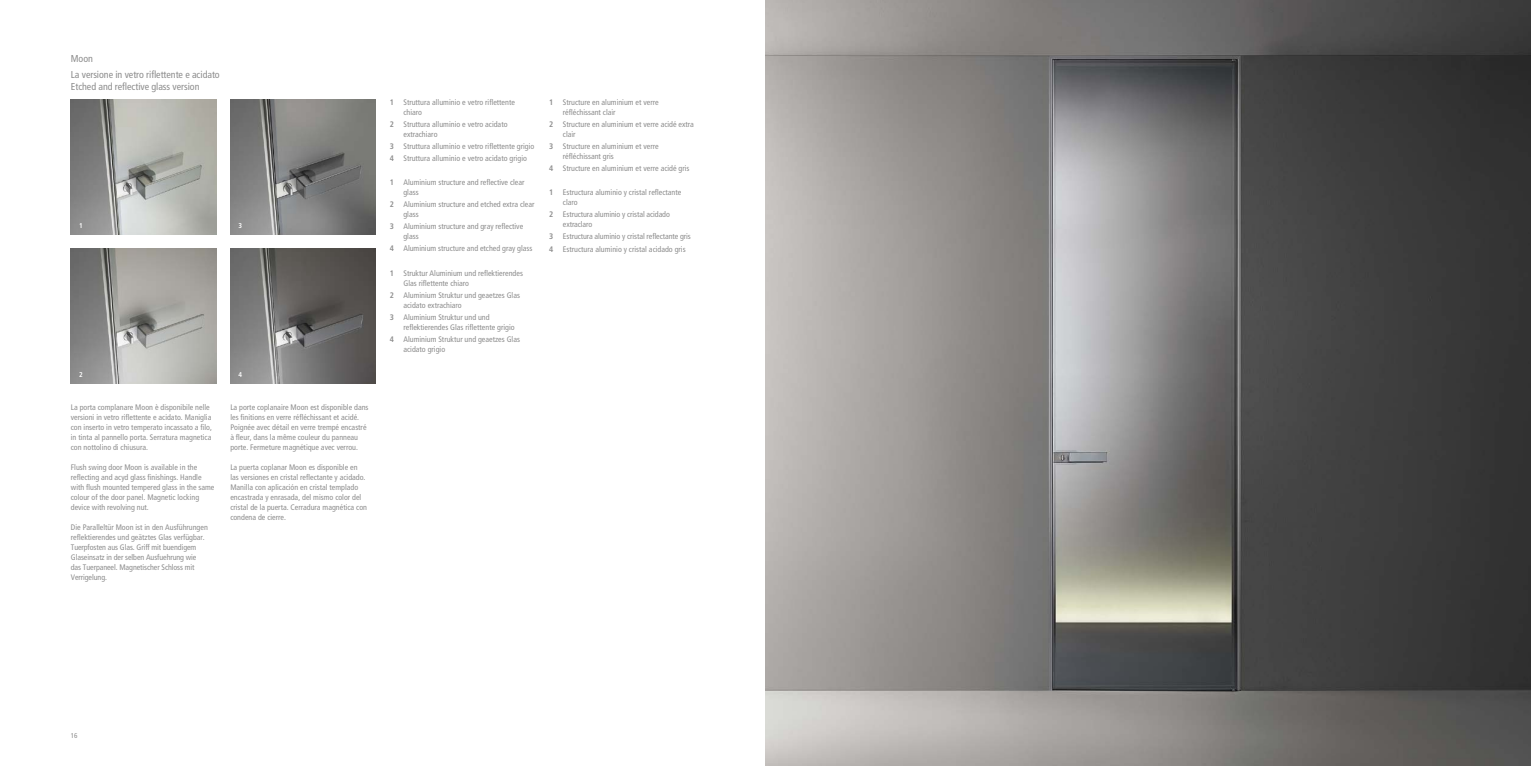
<style>
.page{position:relative;width:1531px;height:766px;background:#fff}
.page>*{position:absolute;margin:0;border:0;box-sizing:border-box;transform-origin:0 0}
.t1{font:condensed 10px/12px "Frutiger";letter-spacing:-.005em;color:#8d8d8d}
.t2{font:condensed 8px/10px "Frutiger";color:#8d8d8d}
.t3{font:700 condensed 7px "Frutiger";color:#fff}
.t4{font:condensed 7px "Frutiger";color:#8d8d8d}
.s1{font-weight:700}
</style>
<div class="page">
<img style="left:71px;top:99px;width:145px;height:135px">
<img style="left:230px;top:99px;width:146px;height:135px">
<img style="left:71px;top:248px;width:145px;height:135px">
<img style="left:230px;top:248px;width:146px;height:135px">
<img style="left:765px;top:0;width:766px;height:765px">
<p class="t1" style="left:71px;top:53px;width:24px">Moon</p>
<p class="t1" style="left:71px;top:69px;width:150px">La versione in vetro riflettente e acidato<br>Etched and reflective glass version</p>
<p class="t3" style="left:79px;top:221px;width:5px">1</p>
<p class="t3" style="left:239px;top:221px;width:5px">3</p>
<p class="t3" style="left:79px;top:370px;width:5px">2</p>
<p class="t3" style="left:239px;top:370px;width:5px">4</p>
<p class="t2" style="left:71px;top:402px;width:143px">La porta complanare Moon è disponibile nelle versioni in vetro riflettente e acidato. Maniglia con inserto in vetro temperato incassato a filo, in tinta al pannello porta. Serratura magnetica con nottolino di chiusura.</p>
<p class="t2" style="left:71px;top:462px;width:145px">Flush swing door Moon is available in the reflecting and acyd glass finishings. Handle with flush mounted tempered glass in the same colour of the door panel. Magnetic locking device with revolving nut.</p>
<p class="t2" style="left:71px;top:522px;width:139px">Die Paralleltür Moon ist in den Ausführungen reflektierendes und geätztes Glas verfügbar.<br>Tuerpfosten aus Glas. Griff mit buendigem Glaseinsatz in der selben Ausfuehrung wie das Tuerpaneel. Magnetischer Schloss mit Verrigelung.</p>
<p class="t2" style="left:230px;top:402px;width:140px">La porte coplanaire Moon est disponible dans les finitions en verre réfléchissant et acidé.<br>Poignée avec détail en verre trempé encastré à fleur, dans la même couleur du panneau porte. Fermeture magnétique avec verrou.</p>
<p class="t2" style="left:230px;top:462px;width:138px">La puerta coplanar Moon es disponible en las versiones en cristal reflectante y acidado.<br>Manilla con aplicación en cristal templado encastrada y enrasada, del mismo color del cristal de la puerta. Cerradura magnética con condena de cierre.</p>
<p class="t2" style="left:403px;top:97px;width:113px;text-indent:-14px"><span class="s1">1</span> Struttura alluminio e vetro riflettente chiaro</p>
<p class="t2" style="left:403px;top:120px;width:106px;text-indent:-14px"><span class="s1">2</span> Struttura alluminio e vetro acidato extrachiaro</p>
<p class="t2" style="left:390px;top:141px;width:146px;line-height:12px"><span class="s1">3</span> Struttura alluminio e vetro riflettente grigio<br><span class="s1">4</span> Struttura alluminio e vetro acidato grigio</p>
<p class="t2" style="left:403px;top:178px;width:123px;text-indent:-14px"><span class="s1">1</span> Aluminium structure and reflective clear glass</p>
<p class="t2" style="left:403px;top:200px;width:133px;text-indent:-14px"><span class="s1">2</span> Aluminium structure and etched extra clear glass</p>
<p class="t2" style="left:403px;top:222px;width:121px;text-indent:-14px"><span class="s1">3</span> Aluminium structure and gray reflective glass</p>
<p class="t2" style="left:390px;top:244px;width:144px"><span class="s1">4</span> Aluminium structure and etched gray glass</p>
<p class="t2" style="left:403px;top:268px;width:121px;text-indent:-14px"><span class="s1">1</span> Struktur Aluminium und reflektierendes<br>Glas riflettente chiaro</p>
<p class="t2" style="left:403px;top:290px;width:118px;text-indent:-14px"><span class="s1">2</span> Aluminium Struktur und geaetzes Glas acidato extrachiaro</p>
<p class="t2" style="left:403px;top:312px;width:113px;text-indent:-14px"><span class="s1">3</span> Aluminium Struktur und und reflektierendes Glas riflettente grigio</p>
<p class="t2" style="left:403px;top:334px;width:118px;text-indent:-14px"><span class="s1">4</span> Aluminium Struktur und geaetzes Glas acidato grigio</p>
<p class="t2" style="left:563px;top:98px;width:97px;text-indent:-14px"><span class="s1">1</span> Structure en aluminium et verre réfléchissant clair</p>
<p class="t2" style="left:563px;top:120px;width:133px;text-indent:-14px"><span class="s1">2</span> Structure en aluminium et verre acidé extra clair</p>
<p class="t2" style="left:563px;top:142px;width:97px;text-indent:-14px"><span class="s1">3</span> Structure en aluminium et verre réfléchissant gris</p>
<p class="t2" style="left:549px;top:164px;width:142px"><span class="s1">4</span> Structure en aluminium et verre acidé gris</p>
<p class="t2" style="left:563px;top:188px;width:120px;text-indent:-14px"><span class="s1">1</span> Estructura aluminio y cristal reflectante claro</p>
<p class="t2" style="left:563px;top:210px;width:109px;text-indent:-14px"><span class="s1">2</span> Estructura aluminio y cristal acidado extraclaro</p>
<p class="t2" style="left:549px;top:231px;width:143px;line-height:12px"><span class="s1">3</span> Estructura aluminio y cristal reflectante gris<br><span class="s1">4</span> Estructura aluminio y cristal acidado gris</p>
<p class="t4" style="left:71px;top:731px;width:8px">16</p>
</div>
